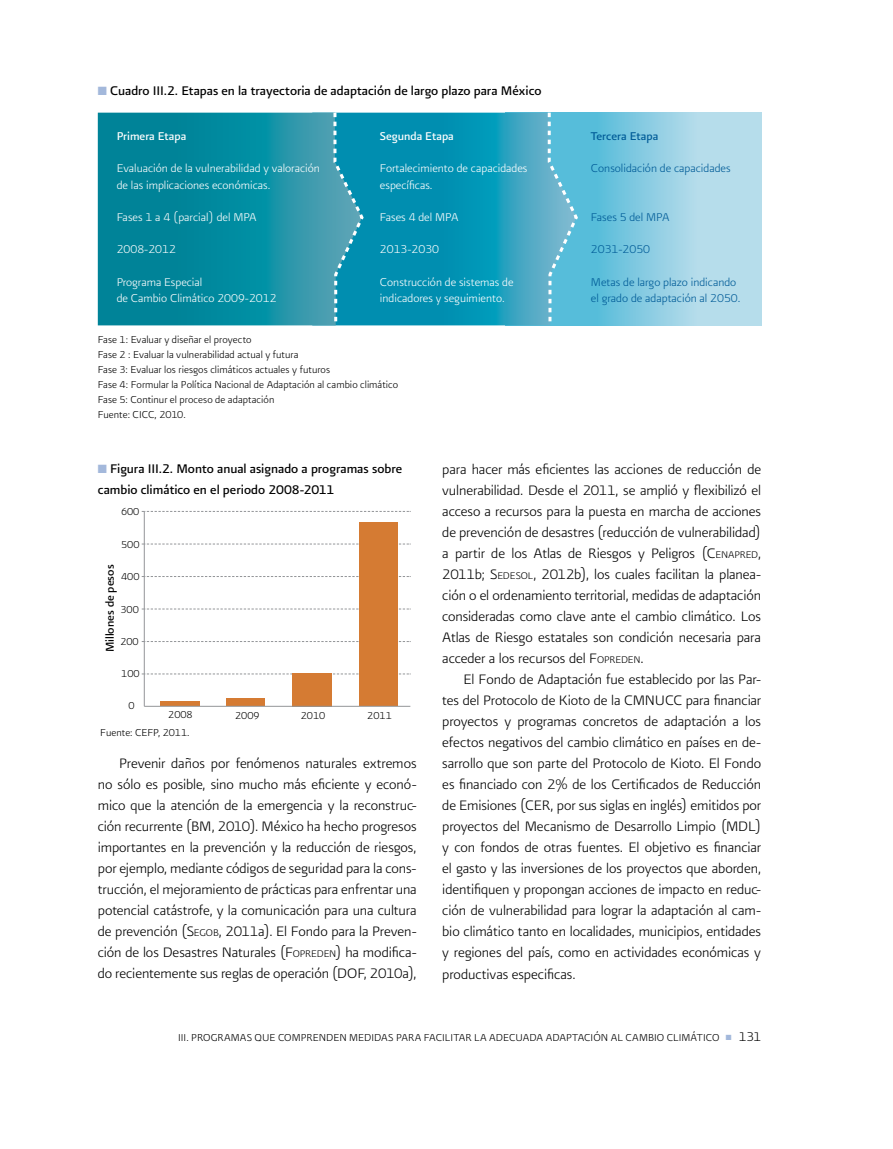
<style>
.page{position:relative;width:893px;height:1149px;background:#fff}
.page>*{position:absolute;margin:0;border:0;box-sizing:border-box;transform-origin:0 0}
.t1{font:16.5px/21px "Presidencia Fina";letter-spacing:-.005em;color:#000;text-align:justify}
.t2{font:15px/21px "Presidencia Base";color:#000}
.t3{font:13.5px/16.2px "Presidencia Fina";color:#fff}
.t4{font:13.5px/16.2px "Presidencia Fina";color:#005b97}
.t5{font:13.5px "Presidencia Base";color:#fff}
.t6{font:13.5px "Presidencia Base";color:#000}
.t7{font:13.5px "Presidencia Base";color:#005b97}
.t8{font:12px/15px "Presidencia Fina";color:#000}
.s1{color:#a3b8db}
.s2{font-style:inherit}
.s3{font-size:11.55px}
.s4{font-size:15px}
</style>
<div class="page">
<hr style="left:144px;top:511px;width:1px;height:195px;background:#939598">
<div style="left:160px;top:701px;width:39px;height:5px;background:#d57b33"></div>
<div style="left:226px;top:698px;width:39px;height:8px;background:#d57b33"></div>
<svg style="left:142px;top:673px;width:269px;height:1px"></svg>
<svg style="left:142px;top:641px;width:269px;height:1px"></svg>
<svg style="left:142px;top:608px;width:269px;height:1px"></svg>
<svg style="left:142px;top:576px;width:269px;height:1px"></svg>
<svg style="left:142px;top:543px;width:269px;height:1px"></svg>
<svg style="left:142px;top:511px;width:269px;height:1px"></svg>
<div style="left:359px;top:522px;width:39px;height:184px;background:#d57b33"></div>
<div style="left:293px;top:673px;width:39px;height:33px;background:#d57b33"></div>
<hr style="left:144px;top:705px;width:266px;height:1px;background:#939598">
<svg style="left:580px;top:113px;width:181px;height:212px;background:#93d0e4"></svg>
<svg style="left:365px;top:113px;width:181px;height:212px;background:#1197b7"></svg>
<svg style="left:98px;top:113px;width:234px;height:212px;background:#0c8ba0"></svg>
<svg style="left:332px;top:113px;width:33px;height:212px;background:#2499b4"></svg>
<svg style="left:546px;top:113px;width:34px;height:212px;background:#64bdd7"></svg>
<p class="t2" style="left:98px;top:80px;width:445px"><span class="s1">■</span> Cuadro III.2. Etapas en la trayectoria de adaptación de largo plazo para México</p>
<p class="t5" style="left:117px;top:128px;width:71px">Primera Etapa</p>
<p class="t3" style="left:117px;top:160px;width:205px">Evaluación de la vulnerabilidad y valoración de las implicaciones económicas.</p>
<p class="t3" style="left:117px;top:209px;width:141px">Fases 1 a 4 (parcial) del MPA</p>
<p class="t3" style="left:117px;top:241px;width:61px">2008-2012</p>
<p class="t3" style="left:117px;top:273px;width:161px">Programa Especial<br>de Cambio Climático 2009-2012</p>
<p class="t5" style="left:380px;top:128px;width:75px">Segunda Etapa</p>
<p class="t3" style="left:380px;top:160px;width:149px">Fortalecimiento de capacidades específicas.</p>
<p class="t3" style="left:380px;top:209px;width:80px">Fases 4 del MPA</p>
<p class="t3" style="left:380px;top:241px;width:61px">2013-2030</p>
<p class="t3" style="left:380px;top:273px;width:135px">Construcción de sistemas de indicadores y seguimiento.</p>
<p class="t8" style="left:98px;top:332px;width:302px">Fase 1: Evaluar y diseñar el proyecto<br>Fase 2 : Evaluar la vulnerabilidad actual y futura<br>Fase 3: Evaluar los riesgos climáticos actuales y futuros<br>Fase 4: Formular la Política Nacional de Adaptación al cambio climático Fase 5: Continur el proceso de adaptación<br>Fuente: CICC, 2010.</p>
<p class="t7" style="left:591px;top:128px;width:69px">Tercera Etapa</p>
<p class="t4" style="left:591px;top:160px;width:141px">Consolidación de capacidades</p>
<p class="t4" style="left:591px;top:209px;width:80px">Fases 5 del MPA</p>
<p class="t4" style="left:591px;top:241px;width:61px">2031-2050</p>
<p class="t4" style="left:591px;top:273px;width:151px">Metas de largo plazo indicando el grado de adaptación al 2050.</p>
<p class="t2" style="left:98px;top:457px;width:306px"><span class="s1">■</span> Figura III.2. Monto anual asignado a programas sobre cambio climático en el periodo 2008-2011</p>
<p class="t8" style="left:121px;top:503px;width:20px">600</p>
<p class="t8" style="left:121px;top:536px;width:20px">500</p>
<p class="t8" style="left:121px;top:568px;width:20px">400</p>
<p class="t8" style="left:120px;top:602px;width:20px">300</p>
<p class="t8" style="left:120px;top:633px;width:20px">200</p>
<p class="t8" style="left:121px;top:666px;width:20px">100</p>
<p class="t8" style="left:129px;top:698px;width:8px">0</p>
<p class="t6" style="left:102px;top:652px;width:89px;rotate:-90deg">Millones de pesos</p>
<p class="t8" style="left:168px;top:706px;width:26px">2008</p>
<p class="t8" style="left:235px;top:708px;width:26px">2009</p>
<p class="t8" style="left:301px;top:708px;width:26px">2010</p>
<p class="t8" style="left:367px;top:708px;width:26px">2011</p>
<p class="t8" style="left:100px;top:724px;width:38px">Fuente: CEF</p>
<p class="t8" style="left:153px;top:724px;width:38px">P, 2011.</p>
<p class="t1" style="left:98px;top:752px;width:320px;text-indent:21px">Prevenir daños por fenómenos naturales extremos no sólo es posible, sino mucho más eficiente y econó&shy;mico que la atención de la emergencia y la reconstruc&shy;ción recurrente (BM , 2010). México ha hecho progresos importantes en la prevención y la reducción de riesgos, por ejemplo, mediante códigos de seguridad para la cons&shy;trucción, el mejoramiento de prácticas para enfrentar una potencial catástrofe, y la comunicación para una cultura de prevención (<span class="s2">S</span><span class="s3">egob</span>, 2011a). El Fondo para la Preven&shy;ción de los Desastres Naturales (<span class="s2">F</span><span class="s3">opreden</span>) ha modifica&shy;do recientemente sus reglas de operación (DOF</p>
<p class="t1" style="left:364px;top:962px;width:54px">, 2010a),</p>
<p class="t1" style="left:442px;top:458px;width:320px">para hacer más eficientes las acciones de reducción de vulnerabilidad. Desde el 2011, se amplió y flexibilizó el acceso a recursos para la puesta en marcha de acciones de prevención de desastres (reducción de vulnerabilidad) a partir de los Atlas de Riesgos y Peligros (<span class="s2">C</span><span class="s3">enapred</span>, 2011b; <span class="s2">S</span><span class="s3">edesol</span>, 2012b), los cuales facilitan la planea&shy;ción o el ordenamiento territorial, medidas de adaptación consideradas como clave ante el cambio climático. Los Atlas de Riesgo estatales son condición necesaria para acceder a los recursos del <span class="s2">F</span><span class="s3">opreden</span>.</p>
<p class="t1" style="left:442px;top:668px;width:320px;text-indent:21px">El Fondo de Adaptación fue establecido por las Par&shy;tes del Protocolo de Kioto de la CMNUCC</p>
<p class="t1" style="left:442px;top:689px;width:320px;text-indent:243px">para financiar proyectos y programas concretos de adaptación a los efectos negativos del cambio climático en países en de&shy;sarrollo que son parte del Protocolo de Kioto. El Fondo es financiado con 2% de los Certificados de Reducción de Emisiones (CER , por sus siglas en inglés) emitidos por proyectos del Mecanismo de Desarrollo Limpio (MDL</p>
<p class="t1" style="left:442px;top:815px;width:320px;text-indent:312px">) y con fondos de otras fuentes. El objetivo es financiar el gasto y las inversiones de los proyectos que aborden, identifiquen y propongan acciones de impacto en reduc&shy;ción de vulnerabilidad para lograr la adaptación al cam&shy;bio climático tanto en localidades, municipios, entidades y regiones del país, como en actividades económicas y productivas especificas.</p>
<p class="t8" style="left:178px;top:1029px;width:584px">III. Programas que comprenden medi das para faci litar la adecuada adaptación al cambio cli mático <span class="s1">■</span> <span class="s4">131</span></p>
</div>
